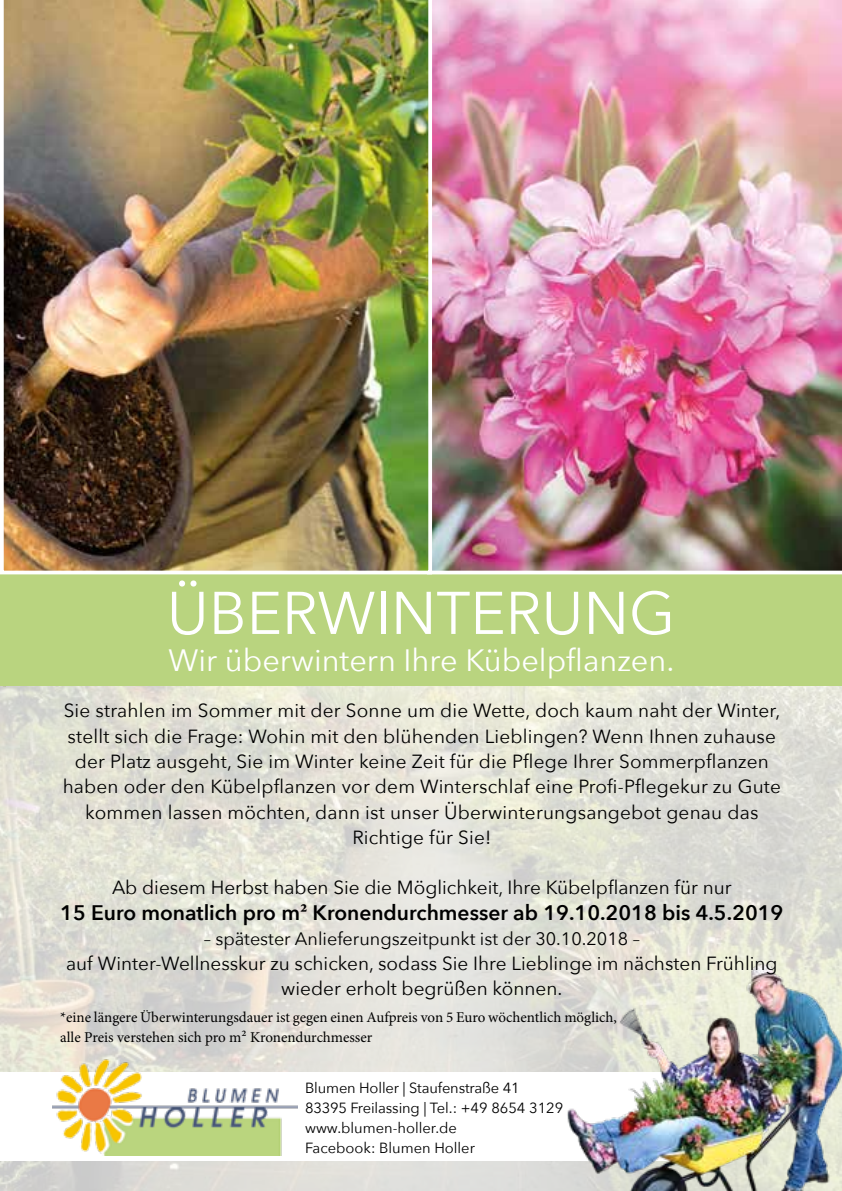
<style>
.page{position:relative;width:842px;height:1191px;background:#fff}
.page>*{position:absolute;margin:0;border:0;box-sizing:border-box;transform-origin:0 0}
.t1{font:59.6px "Avenir Next";color:#fff}
.t2{font:30.8px "Avenir Next";color:#fff}
.t3{font:600 21px "Avenir Next";color:#000}
.t4{font:19px/25.4px "Avenir Next";letter-spacing:.01em;color:#000;text-align:center}
.t5{font:18px "Avenir Next";color:#000}
.t6{font:15px/20px "Minion Pro";color:#000}
.t7{font:14.6px/20px "Avenir Next";letter-spacing:-.01em;color:#000}
.s1{font-family:"Minion Pro";font-weight:700}
</style>
<div class="page">
<img style="left:0;top:686px;width:842px;height:505px">
<div style="left:0;top:574px;width:842px;height:112px;background:#b9d47f"></div>
<img style="left:432px;top:0;width:410px;height:571px">
<img style="left:3px;top:0;width:426px;height:571px">
<div style="left:0;top:1071px;width:683px;height:89px;background:#fff"></div>
<img style="left:52px;top:1058px;width:246px;height:97px">
<img style="left:544px;top:964px;width:298px;height:227px">
<h1 class="t1" style="left:167px;top:574px;width:510px">ÜBERWINTERUNG</h1>
<h2 class="t2" style="left:168px;top:640px;width:507px">Wir überwintern Ihre Kübelpflanzen.</h2>
<p class="t4" style="left:63px;top:698px;width:720px">Sie strahlen im Sommer mit der Sonne um die Wette, doch kaum naht der Winter, stellt sich die Frage: Wohin mit den blühenden Lieblingen? Wenn Ihnen zuhause der Platz ausgeht, Sie im Winter keine Zeit für die Pflege Ihrer Sommerpflanzen haben oder den Kübelpflanzen vor dem Winterschlaf eine Profi-Pflegekur zu Gute kommen lassen möchten, dann ist unser Überwinterungsangebot genau das Richtige für Sie!</p>
<p class="t4" style="left:112px;top:875px;width:621px">Ab diesem Herbst haben Sie die Möglichkeit, Ihre Kübelpflanzen für nur</p>
<p class="t3" style="left:60px;top:899px;width:725px">15 Euro monatlich pro m<span class="s1">2</span> Kronendurchmesser ab 19.10.2018 bis 4.5.2019</p>
<p class="t5" style="left:204px;top:927px;width:438px">– spätester Anlieferungszeitpunkt ist der 30.10.2018 –</p>
<p class="t4" style="left:66px;top:952px;width:713px">auf Winter-Wellnesskur zu schicken, sodass Sie Ihre Lieblinge im nächsten Frühling wieder erholt begrüßen können.</p>
<p class="t6" style="left:60px;top:1007px;width:558px">*eine längere Überwinterungsdauer ist gegen einen Aufpreis von 5 Euro wöchentlich möglich, alle Preis verstehen sich pro m2 Kronendurchmesser</p>
<p class="t7" style="left:305px;top:1078px;width:260px">Blumen Holler | Staufenstraße 41<br>83395 Freilassing | Tel.: +49 8654 3129 www.blumen-holler.de<br>Facebook: Blumen Holler</p>
</div>
